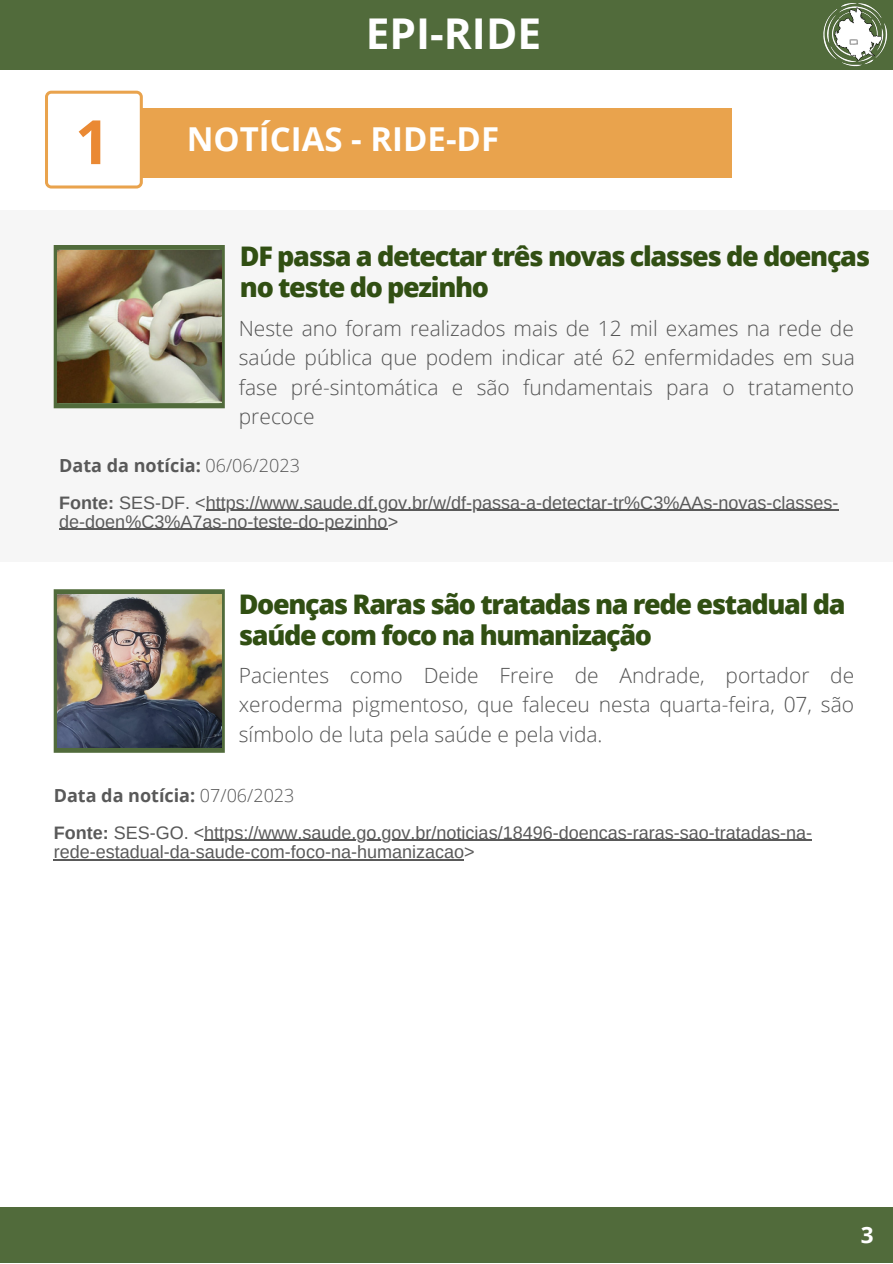
<style>
.page{position:relative;width:893px;height:1264px;background:#fff}
.page>*{position:absolute;margin:0;border:0;box-sizing:border-box;transform-origin:0 0}
.t1{font:700 61.2px "Open Sans";color:#ea8933}
.t2{font:700 42.45px "Open Sans";color:#fff}
.t3{font:700 33px "Open Sans";color:#fff}
.t4{font:800 27px/31.5px "Open Sans";letter-spacing:-.05em;color:#314f13}
.t5{font:700 22.5px "Open Sans";color:#fff}
.t6{font:300 21px/29.2px "Open Sans";color:#545454;text-align:justify}
.t7{font:18px/19px "Arimo";color:#595959}
.t8{font:700 18px "Open Sans";color:#595959}
.s1{font-weight:300}
.s2{font-weight:700}
</style>
<div class="page">
<div style="left:0;top:0;width:892px;height:69px;background:#516b3b"></div>
<div style="left:140px;top:108px;width:592px;height:69px;background:#e9a34d"></div>
<svg style="left:45px;top:91px;width:98px;height:97px"></svg>
<div style="left:0;top:1207px;width:892px;height:55px;background:#516b3b"></div>
<div style="left:0;top:210px;width:892px;height:351px;background:#f6f6f6"></div>
<img style="left:823px;top:3px;width:65px;height:64px">
<hr style="left:206px;top:509px;width:632px;height:2px;background:#595959">
<hr style="left:59px;top:529px;width:328px;height:1px;background:#595959">
<svg style="left:54px;top:245px;width:171px;height:163px;background:#576e41"></svg>
<img style="left:57px;top:250px;width:164px;height:153px">
<hr style="left:204px;top:840px;width:608px;height:1px;background:#595959">
<hr style="left:54px;top:859px;width:410px;height:1px;background:#595959">
<svg style="left:54px;top:589px;width:171px;height:163px;background:#566c42"></svg>
<img style="left:57px;top:594px;width:164px;height:153px">
<p class="t1" style="left:75px;top:99px;width:36px">1</p>
<p class="t2" style="left:366px;top:4px;width:177px">EPI-RIDE</p>
<p class="t3" style="left:187px;top:116px;width:314px">NOTÍCIAS - RIDE-DF</p>
<p class="t4" style="left:240px;top:240px;width:631px">DF passa a detectar três novas classes de doenças no teste do pezinho</p>
<p class="t6" style="left:239px;top:313px;width:617px">Neste ano foram realizados mais de 12 mil exames na rede de saúde pública que podem indicar até 62 enfermidades em sua fase pré-sintomática e são fundamentais para o tratamento precoce</p>
<p class="t8" style="left:59px;top:452px;width:242px">Data da notícia: <span class="s1">06/06/2023</span></p>
<p class="t7" style="left:59px;top:493px;width:780px"><span class="s2">Fonte:</span> SES-DF. &lt;https://www.saude.df.gov.br/w/df-passa-a-detectar-tr%C3%AAs-novas-classes&shy;de-doen%C3%A7as-no-teste-do-pezinho&gt;</p>
<p class="t4" style="left:239px;top:587px;width:608px">Doenças Raras são tratadas na rede estadual da saúde com foco na humanização</p>
<p class="t6" style="left:239px;top:660px;width:617px">Pacientes como Deide Freire de Andrade, portador de xeroderma pigmentoso, que faleceu nesta quarta-feira, 07, são símbolo de luta pela saúde e pela vida.</p>
<p class="t8" style="left:54px;top:782px;width:242px">Data da notícia: <span class="s1">07/06/2023</span></p>
<p class="t7" style="left:54px;top:823px;width:759px"><span class="s2">Fonte:</span> SES-GO. &lt;https://www.saude.go.gov.br/noticias/18496-doencas-raras-sao-tratadas-na&shy;rede-estadual-da-saude-com-foco-na-humanizacao&gt;</p>
<p class="t5" style="left:860px;top:1218px;width:14px">3</p>
</div>
